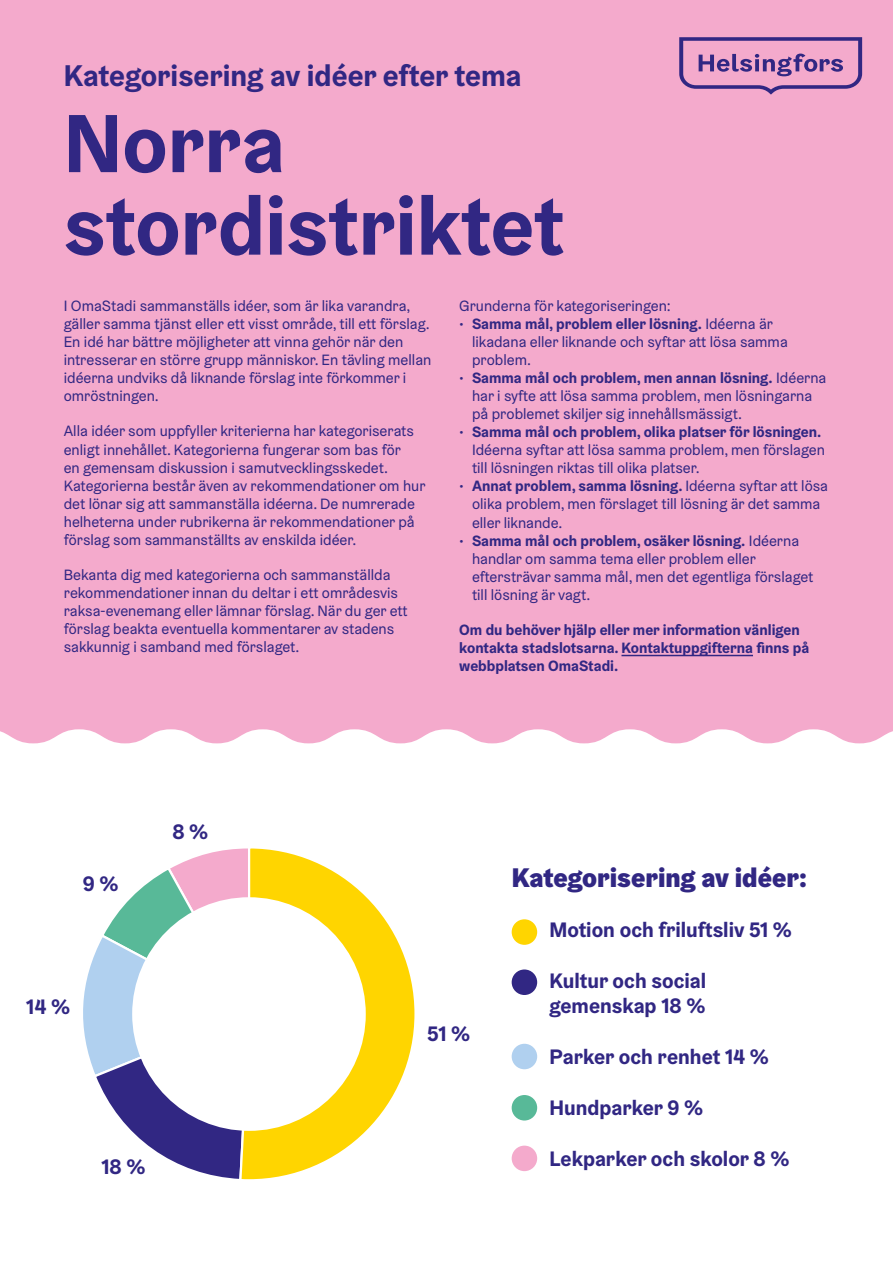
<style>
.page{position:relative;width:893px;height:1263px;background:#fff}
.page>*{position:absolute;margin:0;border:0;box-sizing:border-box;transform-origin:0 0}
.H1_otsikko{font:700 82.5px/82.5px "Helsinki Grotesk";color:#312783}
.t1{font:700 30px "Helsinki Grotesk";color:#312783}
.H2_iso_väliotsikko{font:900 27px "Helsinki Grotesk";color:#312783}
.P_teemanostot_diagra{font:700 21px/25.2px "Helsinki Grotesk";color:#312783}
.P_leipis_10_pt_SV{font:15px/18px "Helsinki Grotesk";color:#312783}
.P_leipis_10_pt_SV-2{font:700 15px/18px "Helsinki Grotesk";color:#312783}
.s1{font-weight:700}
</style>
<div class="page">
<svg style="left:83px;top:849px;width:155px;height:330px"></svg>
<svg style="left:238px;top:848px;width:177px;height:332px"></svg>
<div style="left:132px;top:897px;width:234px;height:234px;background:#fff;border-radius:50%"></div>
<div style="left:0;top:0;width:893px;height:743px;background:#f4aacc"></div>
<div style="left:512px;top:919px;width:25px;height:26px;background:#ffd500;border-radius:50%"></div>
<div style="left:512px;top:969px;width:25px;height:26px;background:#312783;border-radius:50%"></div>
<div style="left:512px;top:1044px;width:25px;height:25px;background:#b0d0ef;border-radius:50%"></div>
<div style="left:512px;top:1095px;width:25px;height:25px;background:#58b998;border-radius:50%"></div>
<div style="left:512px;top:1145px;width:25px;height:26px;background:#f4aacc;border-radius:50%"></div>
<svg style="left:679px;top:37px;width:183px;height:58px;background:#c188b9"></svg>
<hr style="left:621px;top:655px;width:132px;height:1px;background:#312783">
<p class="t1" style="left:64px;top:56px;width:459px">Kategorisering av idéer efter tema</p>
<h1 class="H1_otsikko" style="left:64px;top:101px;width:502px">Norra stordistriktet</h1>
<p class="P_leipis_10_pt_SV" style="left:64px;top:297px;width:369px">I OmaStadi sammanställs idéer, som är lika varandra, gäller samma tjänst eller ett visst område, till ett förslag.<br>En idé har bättre möjligheter att vinna gehör när den intresserar en större grupp människor. En tävling mellan idéerna undviks då liknande förslag inte förkommer i omröstningen.</p>
<p class="P_leipis_10_pt_SV" style="left:64px;top:422px;width:363px">Alla idéer som uppfyller kriterierna har kategoriserats enligt innehållet. Kategorierna fungerar som bas för<br>en gemensam diskussion i samutvecklingsskedet.<br>Kategorierna består även av rekommendationer om hur det lönar sig att sammanställa idéerna. De numrerade helheterna under rubrikerna är rekommendationer på förslag som sammanställts av enskilda idéer.</p>
<p class="P_leipis_10_pt_SV" style="left:64px;top:565px;width:345px">Bekanta dig med kategorierna och sammanställda rekommendationer innan du deltar i ett områdesvis raksa-evenemang eller lämnar förslag. När du ger ett förslag beakta eventuella kommentarer av stadens sakkunnig i samband med förslaget.</p>
<p class="P_leipis_10_pt_SV" style="left:459px;top:297px;width:213px">Grunderna för kategoriseringen:</p>
<p class="P_leipis_10_pt_SV" style="left:472px;top:315px;width:317px;text-indent:-13px">• <span class="s1">Samma mål, problem eller lösning.</span> Idéerna är likadana eller liknande och syftar att lösa samma problem.</p>
<p class="P_leipis_10_pt_SV" style="left:472px;top:369px;width:356px;text-indent:-13px">• <span class="s1">Samma mål och problem, men annan lösning.</span> Idéerna har i syfte att lösa samma problem, men lösningarna på problemet skiljer sig innehållsmässigt.</p>
<p class="P_leipis_10_pt_SV" style="left:472px;top:423px;width:354px;text-indent:-13px">• <span class="s1">Samma mål och problem, olika platser för lösningen.<br></span>Idéerna syftar att lösa samma problem, men förslagen till lösningen riktas till olika platser.</p>
<p class="P_leipis_10_pt_SV" style="left:472px;top:477px;width:358px;text-indent:-13px">• <span class="s1">Annat problem, samma lösning.</span> Idéerna syftar att lösa olika problem, men förslaget till lösning är det samma eller liknande.</p>
<p class="P_leipis_10_pt_SV" style="left:472px;top:531px;width:343px;text-indent:-13px">• <span class="s1">Samma mål och problem, osäker lösning.</span> Idéerna handlar om samma tema eller problem eller eftersträvar samma mål, men det egentliga förslaget till lösning är vagt.</p>
<p class="P_leipis_10_pt_SV-2" style="left:459px;top:620px;width:351px">Om du behöver hjälp eller mer information vänligen kontakta stadslotsarna. Kontaktuppgifterna finns på webbplatsen OmaStadi.</p>
<h3 class="P_teemanostot_diagra" style="left:172px;top:819px;width:37px">8 %</h3>
<h3 class="P_teemanostot_diagra" style="left:83px;top:871px;width:37px">9 %</h3>
<h3 class="P_teemanostot_diagra" style="left:26px;top:994px;width:45px">14 %</h3>
<h3 class="P_teemanostot_diagra" style="left:101px;top:1154px;width:46px">18 %</h3>
<h3 class="P_teemanostot_diagra" style="left:427px;top:1021px;width:44px">51 %</h3>
<h2 class="H2_iso_väliotsikko" style="left:512px;top:860px;width:297px">Kategorisering av idéer:</h2>
<p class="P_teemanostot_diagra" style="left:549px;top:917px;width:244px">Motion och friluftsliv 51 %</p>
<p class="P_teemanostot_diagra" style="left:549px;top:968px;width:158px">Kultur och social gemenskap 18 %</p>
<p class="P_teemanostot_diagra" style="left:549px;top:1044px;width:221px">Parker och renhet 14 %</p>
<p class="P_teemanostot_diagra" style="left:549px;top:1095px;width:155px">Hundparker 9 %</p>
<p class="P_teemanostot_diagra" style="left:549px;top:1145px;width:241px">Lekparker och skolor 8 %</p>
</div>
